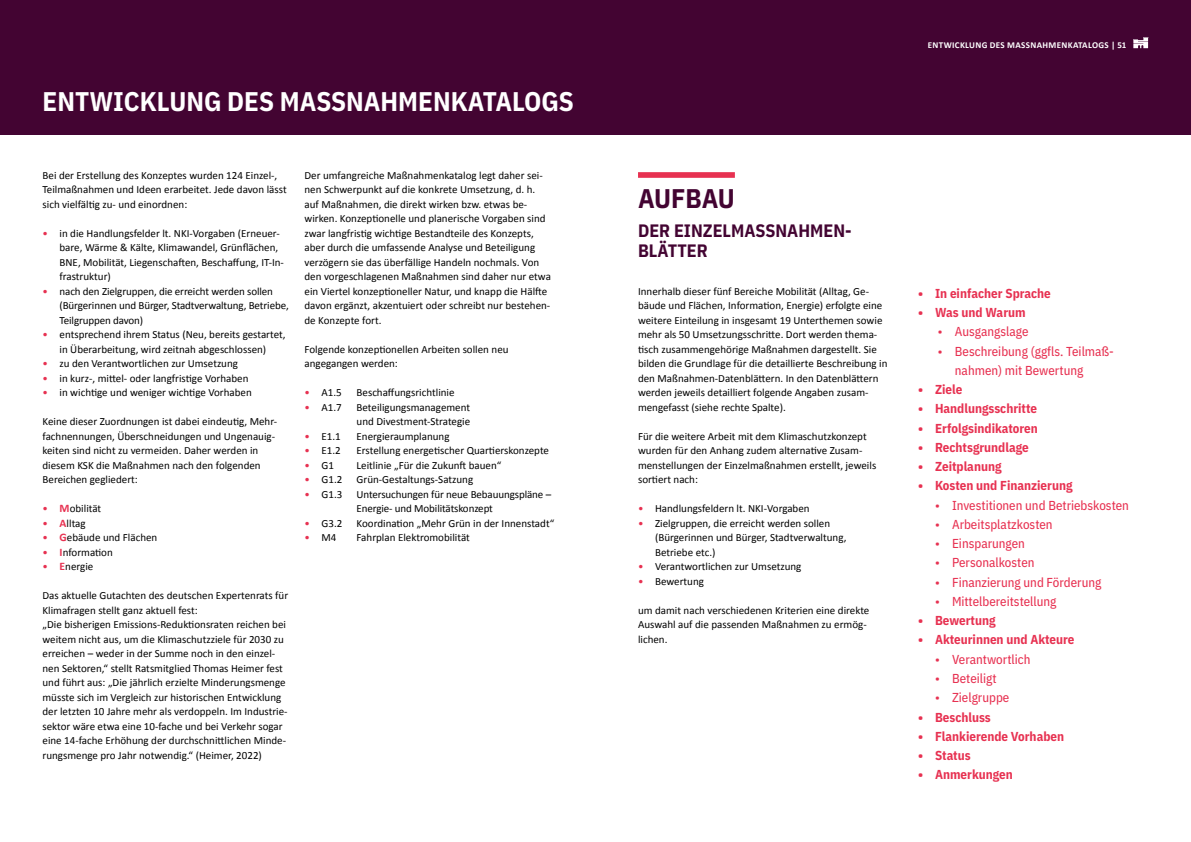
<style>
.page{position:relative;width:1191px;height:842px;background:#fff}
.page>*{position:absolute;margin:0;border:0;box-sizing:border-box;transform-origin:0 0}
.t1{font:700 27px "IBM Plex Sans Cond";color:#fff}
.t2{font:700 27px "IBM Plex Sans Cond";color:#430432}
.t3{font:700 18px/20px "IBM Plex Sans Cond";color:#430432}
.t4{font:13px/19.3px "IBM Plex Sans Cond Text";color:#e73151}
.t5{font:700 13px "IBM Plex Sans Cond";color:#e73151}
.t6{font:11px/14.5px "Calibri";color:#000}
.t7{font:700 9px "Calibri";letter-spacing:.04em;color:#fff}
.s1{color:#e73151}
.s2{font-weight:700;font-size:11.5px;color:#e73151}
</style>
<div class="page">
<div style="left:638px;top:172px;width:97px;height:6px;background:#e73151"></div>
<div style="left:0;top:0;width:595px;height:135px;background:#430432"></div>
<div style="left:595px;top:0;width:596px;height:135px;background:#430432"></div>
<svg style="left:1133px;top:37px;width:15px;height:11px"></svg>
<h1 class="t1" style="left:43px;top:80px;width:533px">ENTWICKLUNG DES MASSNAHMENKATALOGS</h1>
<p class="t6" style="left:43px;top:168px;width:246px">Bei der Erstellung des Konzeptes wurden 124 Einzel-,<br>Teilmaßnahmen und Ideen erarbeitet. Jede davon lässt sich vielfältig zu- und einordnen:</p>
<p class="t6" style="left:60px;top:226px;width:226px;text-indent:-17px"><span class="s1">•</span> in die Handlungsfelder lt. NKI-Vorgaben (Erneuer&shy;bare, Wärme &amp; Kälte, Klimawandel, Grünflächen, BNE, Mobilität, Liegenschaften, Beschaffung, IT-In&shy;frastruktur)</p>
<p class="t6" style="left:60px;top:284px;width:231px;text-indent:-17px"><span class="s1">•</span> nach den Zielgruppen, die erreicht werden sollen (Bürgerinnen und Bürger, Stadtverwaltung, Betriebe,<br>Teilgruppen davon)</p>
<p class="t6" style="left:43px;top:327px;width:244px;text-align:center"><span class="s1">•</span> entsprechend ihrem Status (Neu, bereits gestartet, in Überarbeitung, wird zeitnah abgeschlossen)</p>
<p class="t6" style="left:43px;top:356px;width:197px"><span class="s1">•</span> zu den Verantwortlichen zur Umsetzung</p>
<p class="t6" style="left:43px;top:371px;width:207px"><span class="s1">•</span> in kurz-, mittel- oder langfristige Vorhaben</p>
<p class="t6" style="left:43px;top:385px;width:211px"><span class="s1">•</span> in wichtige und weniger wichtige Vorhaben</p>
<p class="t6" style="left:43px;top:414px;width:236px">Keine dieser Zuordnungen ist dabei eindeutig, Mehr&shy;fachnennungen, Überschneidungen und Ungenauig&shy;keiten sind nicht zu vermeiden. Daher werden in diesem KSK die Maßnahmen nach den folgenden Bereichen gegliedert:</p>
<p class="t6" style="left:43px;top:501px;width:60px"><span class="s1">•</span> <span class="s2">M</span>obilität</p>
<p class="t6" style="left:43px;top:516px;width:45px"><span class="s1">•</span> <span class="s2">A</span>lltag</p>
<p class="t6" style="left:43px;top:530px;width:116px"><span class="s1">•</span> <span class="s2">G</span>ebäude und Flächen</p>
<p class="t6" style="left:43px;top:545px;width:72px"><span class="s1">•</span> <span class="s2">I</span>nformation</p>
<p class="t6" style="left:43px;top:559px;width:52px"><span class="s1">•</span> <span class="s2">E</span>nergie</p>
<p class="t6" style="left:43px;top:588px;width:247px">Das aktuelle Gutachten des deutschen Expertenrats für Klimafragen stellt ganz aktuell fest:<br>„Die bisherigen Emissions-Reduktionsraten reichen bei weitem nicht aus, um die Klimaschutzziele für 2030 zu erreichen – weder in der Summe noch in den einzel&shy;nen Sektoren,“ stellt Ratsmitglied Thomas Heimer fest und führt aus: „Die jährlich erzielte Minderungsmenge müsste sich im Vergleich zur historischen Entwicklung der letzten 10 Jahre mehr als verdoppeln. Im Industrie&shy;sektor wäre etwa eine 10-fache und bei Verkehr sogar eine 14-fache Erhöhung der durchschnittlichen Minde&shy;rungsmenge pro Jahr notwendig.“ (Heimer, 2022)</p>
<p class="t6" style="left:304px;top:168px;width:248px">Der umfangreiche Maßnahmenkatalog legt daher sei&shy;nen Schwerpunkt auf die konkrete Umsetzung, d. h. auf Maßnahmen, die direkt wirken bzw. etwas be&shy;wirken. Konzeptionelle und planerische Vorgaben sind zwar langfristig wichtige Bestandteile des Konzepts, aber durch die umfassende Analyse und Beteiligung verzögern sie das überfällige Handeln nochmals. Von den vorgeschlagenen Maßnahmen sind daher nur etwa ein Viertel konzeptioneller Natur, und knapp die Hälfte davon ergänzt, akzentuiert oder schreibt nur bestehen&shy;de Konzepte fort.</p>
<p class="t6" style="left:304px;top:342px;width:205px">Folgende konzeptionellen Arbeiten sollen neu angegangen werden:</p>
<p class="t6" style="left:304px;top:385px;width:39px"><span class="s1">•</span> A1.5</p>
<p class="t6" style="left:356px;top:385px;width:100px">Beschaffungsrichtlinie</p>
<p class="t6" style="left:304px;top:400px;width:39px"><span class="s1">•</span> A1.7</p>
<p class="t6" style="left:356px;top:400px;width:115px">Beteiligungsmanagement und Divestment-Strategie</p>
<p class="t6" style="left:304px;top:429px;width:38px"><span class="s1">•</span> E1.1</p>
<p class="t6" style="left:356px;top:429px;width:94px">Energieraumplanung</p>
<p class="t6" style="left:304px;top:443px;width:38px"><span class="s1">•</span> E1.2</p>
<p class="t6" style="left:356px;top:443px;width:194px">Erstellung energetischer Quartierskonzepte</p>
<p class="t6" style="left:304px;top:458px;width:31px"><span class="s1">•</span> G1</p>
<p class="t6" style="left:356px;top:458px;width:146px">Leitlinie „Für die Zukunft bauen“</p>
<p class="t6" style="left:304px;top:472px;width:39px"><span class="s1">•</span> G1.2</p>
<p class="t6" style="left:356px;top:472px;width:118px">Grün-Gestaltungs-Satzung</p>
<p class="t6" style="left:304px;top:487px;width:39px"><span class="s1">•</span> G1.3</p>
<p class="t6" style="left:356px;top:487px;width:196px">Untersuchungen für neue Bebauungspläne –<br>Energie- und Mobilitätskonzept</p>
<p class="t6" style="left:304px;top:516px;width:39px"><span class="s1">•</span> G3.2</p>
<p class="t6" style="left:356px;top:516px;width:199px">Koordination „Mehr Grün in der Innenstadt“</p>
<p class="t6" style="left:304px;top:530px;width:33px"><span class="s1">•</span> M4</p>
<p class="t6" style="left:356px;top:530px;width:115px">Fahrplan Elektromobilität</p>
<p class="t7" style="left:927px;top:39px;width:200px">ENTWICKLUNG DES MASSNAHMENKATALOGS | 51</p>
<h1 class="t2" style="left:638px;top:177px;width:98px">AUFBAU</h1>
<h2 class="t3" style="left:638px;top:219px;width:215px">DER EINZELMASSNAHMEN-<br>BLÄTTER</h2>
<p class="t6" style="left:638px;top:284px;width:251px">Innerhalb dieser fünf Bereiche Mobilität (Alltag, Ge&shy;bäude und Flächen, Information, Energie) erfolgte eine weitere Einteilung in insgesamt 19 Unterthemen sowie mehr als 50 Umsetzungsschritte. Dort werden thema&shy;tisch zusammengehörige Maßnahmen dargestellt. Sie bilden die Grundlage für die detaillierte Beschreibung in den Maßnahmen-Datenblättern. In den Datenblättern werden jeweils detailliert folgende Angaben zusam&shy;mengefasst (siehe rechte Spalte).</p>
<p class="t6" style="left:638px;top:429px;width:240px">Für die weitere Arbeit mit dem Klimaschutzkonzept wurden für den Anhang zudem alternative Zusam&shy;menstellungen der Einzelmaßnahmen erstellt, jeweils sortiert nach:</p>
<p class="t6" style="left:638px;top:501px;width:173px"><span class="s1">•</span> Handlungsfeldern lt. NKI-Vorgaben</p>
<p class="t6" style="left:655px;top:516px;width:193px;text-indent:-17px"><span class="s1">•</span> Zielgruppen, die erreicht werden sollen (Bürgerinnen und Bürger, Stadtverwaltung,<br>Betriebe etc.)</p>
<p class="t6" style="left:638px;top:559px;width:165px"><span class="s1">•</span> Verantwortlichen zur Umsetzung</p>
<p class="t6" style="left:638px;top:574px;width:67px"><span class="s1">•</span> Bewertung</p>
<p class="t6" style="left:638px;top:603px;width:233px">um damit nach verschiedenen Kriterien eine direkte<br>Auswahl auf die passenden Maßnahmen zu ermög&shy;lichen.</p>
<p class="t5" style="left:918px;top:283px;width:134px">• In einfacher Sprache</p>
<p class="t5" style="left:918px;top:302px;width:109px">• Was und Warum</p>
<p class="t4" style="left:938px;top:321px;width:92px">• Ausgangslage</p>
<p class="t4" style="left:955px;top:340px;width:160px;text-indent:-17px">• Beschreibung (ggfls. Teilmaß&shy;nahmen) mit Bewertung</p>
<p class="t5" style="left:918px;top:379px;width:46px">• Ziele</p>
<p class="t5" style="left:918px;top:398px;width:120px">• Handlungsschritte</p>
<p class="t5" style="left:918px;top:418px;width:121px">• Erfolgsindikatoren</p>
<p class="t5" style="left:918px;top:437px;width:112px">• Rechtsgrundlage</p>
<p class="t5" style="left:918px;top:456px;width:85px">• Zeitplanung</p>
<p class="t5" style="left:918px;top:475px;width:156px">• Kosten und Finanzierung</p>
<p class="t4" style="left:935px;top:494px;width:195px">• Investitionen und Betriebskosten</p>
<p class="t4" style="left:935px;top:514px;width:119px">• Arbeitsplatzkosten</p>
<p class="t4" style="left:935px;top:533px;width:91px">• Einsparungen</p>
<p class="t4" style="left:935px;top:552px;width:101px">• Personalkosten</p>
<p class="t4" style="left:935px;top:571px;width:168px">• Finanzierung und Förderung</p>
<p class="t4" style="left:935px;top:591px;width:123px">• Mittelbereitstellung</p>
<p class="t5" style="left:918px;top:610px;width:79px">• Bewertung</p>
<p class="t5" style="left:918px;top:629px;width:158px">• Akteurinnen und Akteure</p>
<p class="t4" style="left:935px;top:648px;width:97px">• Verantwortlich</p>
<p class="t4" style="left:935px;top:668px;width:63px">• Beteiligt</p>
<p class="t4" style="left:935px;top:687px;width:76px">• Zielgruppe</p>
<p class="t5" style="left:918px;top:706px;width:74px">• Beschluss</p>
<p class="t5" style="left:918px;top:726px;width:148px">• Flankierende Vorhaben</p>
<p class="t5" style="left:918px;top:745px;width:54px">• Status</p>
<p class="t5" style="left:918px;top:764px;width:96px">• Anmerkungen</p>
</div>
